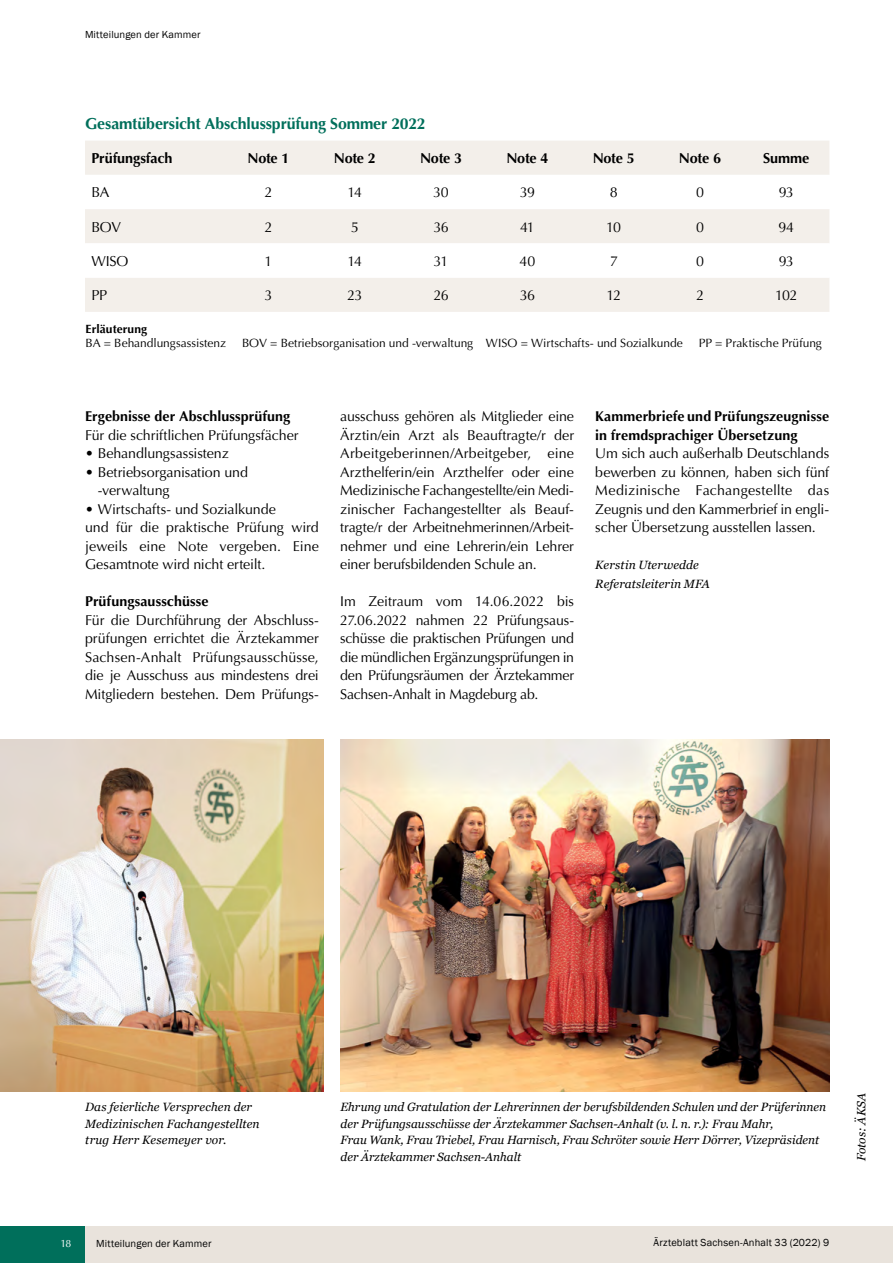
<style>
.page{position:relative;width:893px;height:1263px;background:#fff}
.page>*{position:absolute;margin:0;border:0;box-sizing:border-box;transform-origin:0 0}
.fließtext-9_5pt{font:700 15.9px "Optima";letter-spacing:-.005em;color:#006f5b}
.fließtext-9_5pt-2{font:14.4px "Optima";letter-spacing:-.04em;color:#000}
.fließtext-9_5pt-3{font:700 14.4px "Optima";letter-spacing:-.015em;color:#000}
.fließtext-9_5pt-4{font:14.25px/18.5px "Optima LT";letter-spacing:-.005em;color:#000;text-align:justify}
.fließtext-9_5pt-5{font:700 14.25px/18.5px "Optima LT";letter-spacing:.005em;color:#000}
.aufzählung-fließtext{font:14.25px "Optima LT";letter-spacing:-.005em;color:#000}
.Namen{font:italic 12px/16.5px "Georgia";letter-spacing:.005em;color:#000}
.fließtext-9_5pt-6{font:12px "Optima LT";color:#000}
.fließtext-9_5pt-7{font:italic 12px "Georgia";letter-spacing:.005em;color:#000}
.fließtext-9_5pt-8{font:700 12px "Optima LT";letter-spacing:.01em;color:#000}
.t1{font:10.5px "Franklin Gothic";letter-spacing:.01em;color:#000}
.t2{font:10.5px "Optima LT";color:#fff}
.s1{font-weight:700}
</style>
<div class="page">
<div style="left:0;top:1226px;width:893px;height:37px;background:#e9e3dc"></div>
<div style="left:0;top:1226px;width:85px;height:37px;background:#006f5b"></div>
<div style="left:85px;top:141px;width:744px;height:171px;background:#f3efea"></div>
<svg style="left:85px;top:175px;width:744px;height:103px"></svg>
<img style="left:340px;top:740px;width:489px;height:352px">
<img style="left:0;top:740px;width:323px;height:352px">
<p class="t1" style="left:85px;top:28px;width:117px">Mitteilungen der Kammer</p>
<p class="fließtext-9_5pt" style="left:85px;top:114px;width:342px">Gesamtübersicht Abschlussprüfung Sommer 2022</p>
<p class="fließtext-9_5pt-3" style="left:91px;top:149px;width:82px">Prüfungsfach</p>
<p class="fließtext-9_5pt-3" style="left:247px;top:149px;width:44px">Note 1</p>
<p class="fließtext-9_5pt-3" style="left:334px;top:149px;width:44px">Note 2</p>
<p class="fließtext-9_5pt-3" style="left:420px;top:149px;width:44px">Note 3</p>
<p class="fließtext-9_5pt-3" style="left:506px;top:149px;width:44px">Note 4</p>
<p class="fließtext-9_5pt-3" style="left:593px;top:149px;width:44px">Note 5</p>
<p class="fließtext-9_5pt-3" style="left:679px;top:149px;width:44px">Note 6</p>
<p class="fließtext-9_5pt-3" style="left:763px;top:149px;width:48px">Summe</p>
<p class="fließtext-9_5pt-2" style="left:91px;top:183px;width:19px">BA</p>
<p class="fließtext-9_5pt-2" style="left:265px;top:183px;width:9px">2</p>
<p class="fließtext-9_5pt-2" style="left:347px;top:183px;width:16px">14</p>
<p class="fließtext-9_5pt-2" style="left:433px;top:183px;width:17px">30</p>
<p class="fließtext-9_5pt-2" style="left:520px;top:183px;width:17px">39</p>
<p class="fließtext-9_5pt-2" style="left:610px;top:183px;width:9px">8</p>
<p class="fließtext-9_5pt-2" style="left:696px;top:183px;width:9px">0</p>
<p class="fließtext-9_5pt-2" style="left:779px;top:183px;width:17px">93</p>
<p class="fließtext-9_5pt-2" style="left:91px;top:218px;width:31px">BOV</p>
<p class="fließtext-9_5pt-2" style="left:265px;top:218px;width:9px">2</p>
<p class="fließtext-9_5pt-2" style="left:351px;top:218px;width:9px">5</p>
<p class="fließtext-9_5pt-2" style="left:433px;top:218px;width:17px">36</p>
<p class="fließtext-9_5pt-2" style="left:520px;top:218px;width:16px">41</p>
<p class="fließtext-9_5pt-2" style="left:606px;top:218px;width:16px">10</p>
<p class="fließtext-9_5pt-2" style="left:696px;top:218px;width:9px">0</p>
<p class="fließtext-9_5pt-2" style="left:778px;top:218px;width:17px">94</p>
<p class="fließtext-9_5pt-2" style="left:91px;top:252px;width:39px">WISO</p>
<p class="fließtext-9_5pt-2" style="left:265px;top:252px;width:9px">1</p>
<p class="fließtext-9_5pt-2" style="left:347px;top:252px;width:16px">14</p>
<p class="fließtext-9_5pt-2" style="left:434px;top:252px;width:16px">31</p>
<p class="fließtext-9_5pt-2" style="left:519px;top:252px;width:17px">40</p>
<p class="fließtext-9_5pt-2" style="left:610px;top:252px;width:9px">7</p>
<p class="fließtext-9_5pt-2" style="left:696px;top:252px;width:9px">0</p>
<p class="fließtext-9_5pt-2" style="left:779px;top:252px;width:17px">93</p>
<p class="fließtext-9_5pt-2" style="left:91px;top:286px;width:17px">PP</p>
<p class="fließtext-9_5pt-2" style="left:265px;top:286px;width:9px">3</p>
<p class="fließtext-9_5pt-2" style="left:347px;top:286px;width:17px">23</p>
<p class="fließtext-9_5pt-2" style="left:433px;top:286px;width:17px">26</p>
<p class="fließtext-9_5pt-2" style="left:520px;top:286px;width:17px">36</p>
<p class="fließtext-9_5pt-2" style="left:606px;top:286px;width:16px">12</p>
<p class="fließtext-9_5pt-2" style="left:696px;top:286px;width:9px">2</p>
<p class="fließtext-9_5pt-2" style="left:775px;top:286px;width:24px">102</p>
<p class="fließtext-9_5pt-8" style="left:86px;top:322px;width:63px">Erläuterung</p>
<p class="fließtext-9_5pt-6" style="left:86px;top:336px;width:142px">BA = Behandlungsassistenz</p>
<p class="fließtext-9_5pt-6" style="left:242px;top:336px;width:442px">BOV = Betriebsorganisation und -verwaltung WISO = Wirtschafts- und Sozialkunde</p>
<p class="fließtext-9_5pt-6" style="left:699px;top:336px;width:125px">PP = Praktische Prüfung</p>
<p class="fließtext-9_5pt-5" style="left:85px;top:407px;width:207px">Ergebnisse der Abschlussprüfung</p>
<p class="fließtext-9_5pt-4" style="left:85px;top:426px;width:215px">Für die schriftlichen Prüfungsfächer</p>
<p class="aufzählung-fließtext" style="left:85px;top:445px;width:145px"><span class="s1">•</span> Behandlungsassistenz</p>
<p class="aufzählung-fließtext" style="left:85px;top:463px;width:164px"><span class="s1">•</span> Betriebsorganisation und</p>
<p class="aufzählung-fließtext" style="left:98px;top:482px;width:73px">-verwaltung</p>
<p class="aufzählung-fließtext" style="left:85px;top:500px;width:192px"><span class="s1">•</span> Wirtschafts- und Sozialkunde</p>
<p class="fließtext-9_5pt-4" style="left:85px;top:518px;width:235px">und für die praktische Prüfung wird jeweils eine Note vergeben. Eine Gesamtnote wird nicht erteilt.</p>
<p class="fließtext-9_5pt-5" style="left:85px;top:592px;width:125px">Prüfungsausschüsse</p>
<p class="fließtext-9_5pt-4" style="left:85px;top:611px;width:235px">Für die Durchführung der Abschluss&shy;prüfungen errichtet die Ärztekammer Sachsen-Anhalt Prüfungsausschüsse, die je Ausschuss aus mindestens drei Mitgliedern bestehen. Dem Prüfungs-</p>
<p class="fließtext-9_5pt-4" style="left:340px;top:407px;width:235px">ausschuss gehören als Mitglieder eine Ärztin/ein Arzt als Beauftragte/r der Arbeitgeberinnen/Arbeitgeber, eine Arzthelferin/ein Arzthelfer oder eine Medizinische Fachangestellte/ein Medi&shy;zinischer Fachangestellter als Beauf&shy;tragte/r der Arbeitnehmerinnen/Arbeit&shy;nehmer und eine Lehrerin/ein Lehrer einer berufsbildenden Schule an.</p>
<p class="fließtext-9_5pt-4" style="left:340px;top:592px;width:235px">Im Zeitraum vom 14.06.2022 bis 27.06.2022 nahmen 22 Prüfungsaus&shy;schüsse die praktischen Prüfungen und die mündlichen Ergänzungsprüfungen in den Prüfungsräumen der Ärztekammer Sachsen-Anhalt in Magdeburg ab.</p>
<p class="fließtext-9_5pt-5" style="left:595px;top:407px;width:235px">Kammerbriefe und Prüfungszeugnisse in fremdsprachiger Übersetzung</p>
<p class="fließtext-9_5pt-4" style="left:595px;top:444px;width:235px">Um sich auch außerhalb Deutschlands bewerben zu können, haben sich fünf Medizinische Fachangestellte das Zeugnis und den Kammerbrief in engli&shy;scher Übersetzung ausstellen lassen.</p>
<p class="fließtext-9_5pt-7" style="left:595px;top:557px;width:105px">Kerstin Uterwedde</p>
<p class="fließtext-9_5pt-7" style="left:595px;top:576px;width:116px">Referatsleiterin MFA</p>
<p class="Namen" style="left:85px;top:1099px;width:176px">Das feierliche Versprechen der<br>Medizinischen Fachangestellten</p>
<p class="Namen" style="left:85px;top:1132px;width:143px">trug Herr Kesemeyer vor.</p>
<p class="Namen" style="left:341px;top:1099px;width:487px">Ehrung und Gratulation der Lehrerinnen der berufsbildenden Schulen und der Prüferinnen der Prüfungsausschüsse der Ärztekammer Sachsen-Anhalt (v. l. n. r.): Frau Mahr,</p>
<p class="Namen" style="left:341px;top:1132px;width:480px">Frau Wank, Frau Triebel, Frau Harnisch, Frau Schröter sowie Herr Dörrer, Vizepräsident der Ärztekammer Sachsen-Anhalt</p>
<p class="fließtext-9_5pt-7" style="left:854px;top:1161px;width:71px;rotate:-90deg">Fotos: ÄKSA</p>
<p class="t2" style="left:60px;top:1237px;width:13px">18</p>
<p class="t1" style="left:653px;top:1236px;width:177px">Ärzteblatt Sachsen-Anhalt 33 (2022) 9</p>
<p class="t1" style="left:96px;top:1237px;width:117px">Mitteilungen der Kammer</p>
</div>
